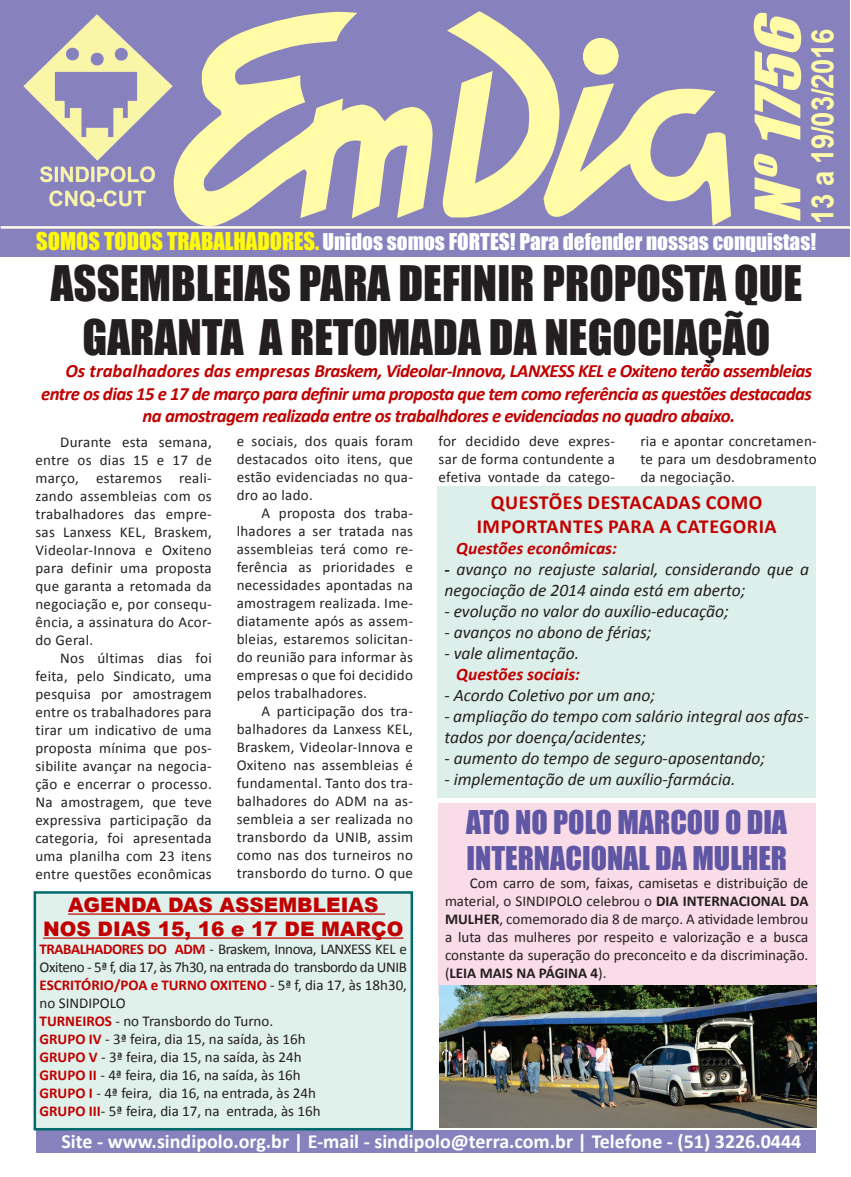
<style>
.page{position:relative;width:851px;height:1177px;background:#fff}
.page>*{position:absolute;margin:0;border:0;box-sizing:border-box;transform-origin:0 0}
.t1{font:italic 57.75px "Impact";color:#fffba7;scale:1.19 1}
.Titulos{font:45px/54px "Impact";color:#231f20;text-align:center}
.t2{font:700 30.75px "Arial";letter-spacing:-.01em;color:#fffba7;scale:.89 1}
.Titulos-2{font:30px "Impact";color:#5f56a4}
.t3{font:21.25px "Impact";color:#fff}
.Texto{font:700 20px "Calibri";color:#fff}
.Entretítulos{font:700 20px "Calibri";letter-spacing:.03em;color:#c00000}
.Titulos-3{font:900 20px "Arial";color:#c00000}
.Texto-2{font:italic 700 18.75px/22.5px "Calibri";letter-spacing:-.03em;color:#c00000;text-align:right}
.Texto-3{font:italic 17.5px/21px "Calibri";color:#231f20}
.Texto-4{font:italic 700 17.5px "Calibri";color:#c00000}
.Texto-5{font:15px/18px "Calibri";letter-spacing:.01em;color:#231f20;text-align:justify}
.Texto-6{font:15px/18px "Calibri";letter-spacing:-.03em;color:#231f20}
.s1{font-size:22.5px;color:#fffa0a}
.s2{font-weight:700;color:#c00000}
.s3{font-weight:700}
</style>
<div class="page">
<div style="left:1px;top:1px;width:849px;height:256px;background:#8781bd"></div>
<svg style="left:174px;top:12px;width:258px;height:214px"></svg>
<svg style="left:442px;top:11px;width:288px;height:215px"></svg>
<hr style="left:1px;top:226px;width:849px;height:3px;background:#fffee9">
<div style="left:37px;top:1130px;width:779px;height:23px;background:#8781bd"></div>
<img style="left:23px;top:15px;width:149px;height:192px">
<div style="left:438px;top:803px;width:377px;height:193px;background:#fadbe8"></div>
<img style="left:439px;top:985px;width:377px;height:142px">
<div style="left:35px;top:892px;width:377px;height:237px;background:#e0f1ec"></div>
<hr style="left:68px;top:913px;width:317px;height:1px;background:#c00000">
<hr style="left:43px;top:937px;width:360px;height:1px;background:#c00000">
<div style="left:34px;top:891px;width:379px;height:239px;border:2px solid #006b6c"></div>
<div style="left:437px;top:486px;width:379px;height:312px;background:#ddefea"></div>
<p class="t1" style="left:732px;top:224px;width:192px;rotate:-90deg">Nº1756</p>
<p class="t2" style="left:800px;top:224px;width:221px;rotate:-90deg">13 a 19/03/2016</p>
<p class="t3" style="left:36px;top:225px;width:781px"><span class="s1">SOMOS TODOS TRABALHADORES.</span> Unidos somos FORTES! Para defender nossas conquistas!</p>
<p class="Titulos" style="left:51px;top:255px;width:752px">ASSEMBLEIAS PARA DEFINIR PROPOSTA QUE<br>GARANTA A RETOMADA DA NEGOCIAÇÃO</p>
<p class="Texto-2" style="left:41px;top:359px;width:772px">Os trabalhadores das empresas Braskem, Videolar-Innova, LANXESS KEL e Oxiteno terão assembleias entre os dias 15 e 17 de março para definir uma proposta que tem como referência as questões destacadas</p>
<p class="Texto-2" style="left:143px;top:404px;width:593px">na amostragem realizada entre os trabalhdores e evidenciadas no quadro abaixo.</p>
<p class="Texto-5" style="left:237px;top:431px;width:178px">e sociais, dos quais foram destacados oito itens, que estão evidenciadas no qua&shy;dro ao lado.</p>
<p class="Texto-5" style="left:237px;top:503px;width:178px;text-indent:25px">A proposta dos traba&shy;lhadores a ser tratada nas assembleias terá como re&shy;ferência as prioridades e necessidades apontadas na amostragem realizada. Ime&shy;diatamente após as assem&shy;bleias, estaremos solicitan&shy;do reunião para informar às empresas o que foi decidido pelos trabalhadores.</p>
<p class="Texto-5" style="left:237px;top:701px;width:178px;text-indent:25px">A participação dos tra&shy;balhadores da Lanxess KEL, Braskem, Videolar-Innova e Oxiteno nas assembleias é fundamental. Tanto dos tra&shy;balhadores do ADM na as&shy;sembleia a ser realizada no transbordo da UNIB, assim como nas dos turneiros no transbordo do turno. O que</p>
<p class="Texto-5" style="left:35px;top:433px;width:178px;text-indent:25px">Durante esta semana, entre os dias 15 e 17 de março, estaremos reali&shy;zando assembleias com os trabalhadores das empre&shy;sas Lanxess KEL, Braskem, Videolar-Innova e Oxiteno para definir uma proposta que garanta a retomada da negociação e, por consequ&shy;ência, a assinatura do Acor&shy;do Geral.</p>
<p class="Texto-5" style="left:35px;top:649px;width:178px;text-indent:25px">Nos últimas dias foi feita, pelo Sindicato, uma pesquisa por amostragem entre os trabalhadores para tirar um indicativo de uma proposta mínima que pos&shy;sibilite avançar na negocia&shy;ção e encerrar o processo.<br>Na amostragem, que teve expressiva participação da categoria, foi apresentada uma planilha com 23 itens entre questões econômicas</p>
<p class="Titulos-3" style="left:68px;top:889px;width:312px">AGENDA DAS ASSEMBLEIAS</p>
<p class="Titulos-3" style="left:43px;top:913px;width:361px">NOS DIAS 15, 16 e 17 DE MARÇO</p>
<p class="Texto-6" style="left:40px;top:939px;width:369px"><span class="s2">TRABALHADORES DO ADM</span> - Braskem, Innova, LANXESS KEL e<br>Oxiteno - 5ª f, dia 17, às 7h30, na entrada do transbordo da UNIB</p>
<p class="Texto-5" style="left:40px;top:975px;width:369px"><span class="s2">ESCRITÓRIO/POA e TURNO OXITENO</span> - 5ª f, dia 17, às 18h30, no SINDIPOLO</p>
<p class="Texto-5" style="left:40px;top:1011px;width:235px"><span class="s2">TURNEIROS</span> - no Transbordo do Turno.</p>
<p class="Texto-5" style="left:40px;top:1029px;width:267px"><span class="s2">GRUPO IV</span> - 3ª feira, dia 15, na saída, às 16h</p>
<p class="Texto-5" style="left:40px;top:1047px;width:263px"><span class="s2">GRUPO V</span> - 3ª feira, dia 15, na saída, às 24h</p>
<p class="Texto-5" style="left:40px;top:1065px;width:262px"><span class="s2">GRUPO II</span> - 4ª feira, dia 16, na saída, às 16h</p>
<p class="Texto-5" style="left:40px;top:1083px;width:278px"><span class="s2">GRUPO I</span> - 4ª feira, dia 16, na entrada, às 24h</p>
<p class="Texto-5" style="left:40px;top:1101px;width:282px"><span class="s2">GRUPO III</span>- 5ª feira, dia 17, na entrada, às 16h</p>
<p class="Texto-5" style="left:438px;top:431px;width:178px">for decidido deve expres&shy;sar de forma contundente a efetiva vontade da catego-</p>
<p class="Texto-5" style="left:640px;top:431px;width:178px">ria e apontar concretamen&shy;te para um desdobramento da negociação.</p>
<p class="Entretítulos" style="left:491px;top:489px;width:273px">QUESTÕES DESTACADAS COMO</p>
<p class="Entretítulos" style="left:476px;top:513px;width:301px">IMPORTANTES PARA A CATEGORIA</p>
<p class="Texto-4" style="left:456px;top:536px;width:162px">Questões econômicas:</p>
<p class="Texto-3" style="left:444px;top:557px;width:366px"><span class="s3">-</span> avanço no reajuste salarial, considerando que a negociação de 2014 ainda está em aberto;</p>
<p class="Texto-3" style="left:444px;top:599px;width:286px">- evolução no valor do auxílio-educação;</p>
<p class="Texto-3" style="left:444px;top:620px;width:209px">- avanços no abono de férias;</p>
<p class="Texto-3" style="left:444px;top:641px;width:136px">- vale alimentação.</p>
<p class="Texto-4" style="left:456px;top:662px;width:125px">Questões sociais:</p>
<p class="Texto-3" style="left:444px;top:683px;width:212px">- Acordo Coletivo por um ano;</p>
<p class="Texto-3" style="left:444px;top:704px;width:366px">- ampliação do tempo com salário integral aos afas&shy;tados por doença/acidentes;</p>
<p class="Texto-3" style="left:444px;top:746px;width:322px">- aumento do tempo de seguro-aposentando;</p>
<p class="Texto-3" style="left:444px;top:767px;width:293px">- implementação de um auxílio-farmácia.</p>
<p class="Titulos-2" style="left:466px;top:799px;width:322px">ATO NO POLO MARCOU O DIA</p>
<p class="Titulos-2" style="left:466px;top:835px;width:322px">INTERNACIONAL DA MULHER</p>
<p class="Texto-5" style="left:445px;top:874px;width:365px;text-indent:25px">Com carro de som, faixas, camisetas e distribuição de material, o SINDIPOLO celebrou o <span class="s3">DIA INTERNACIONAL DA MULHER</span>, comemorado dia 8 de março. A atividade lembrou a luta das mulheres por respeito e valorização e a busca constante da superação do preconceito e da discriminação. (<span class="s3">LEIA MAIS NA PÁGINA 4</span>).</p>
<p class="Texto" style="left:61px;top:1128px;width:741px">Site - www.sindipolo.org.br | E-mail - sindipolo@terra.com.br | Telefone - (51) 3226.0444</p>
</div>
